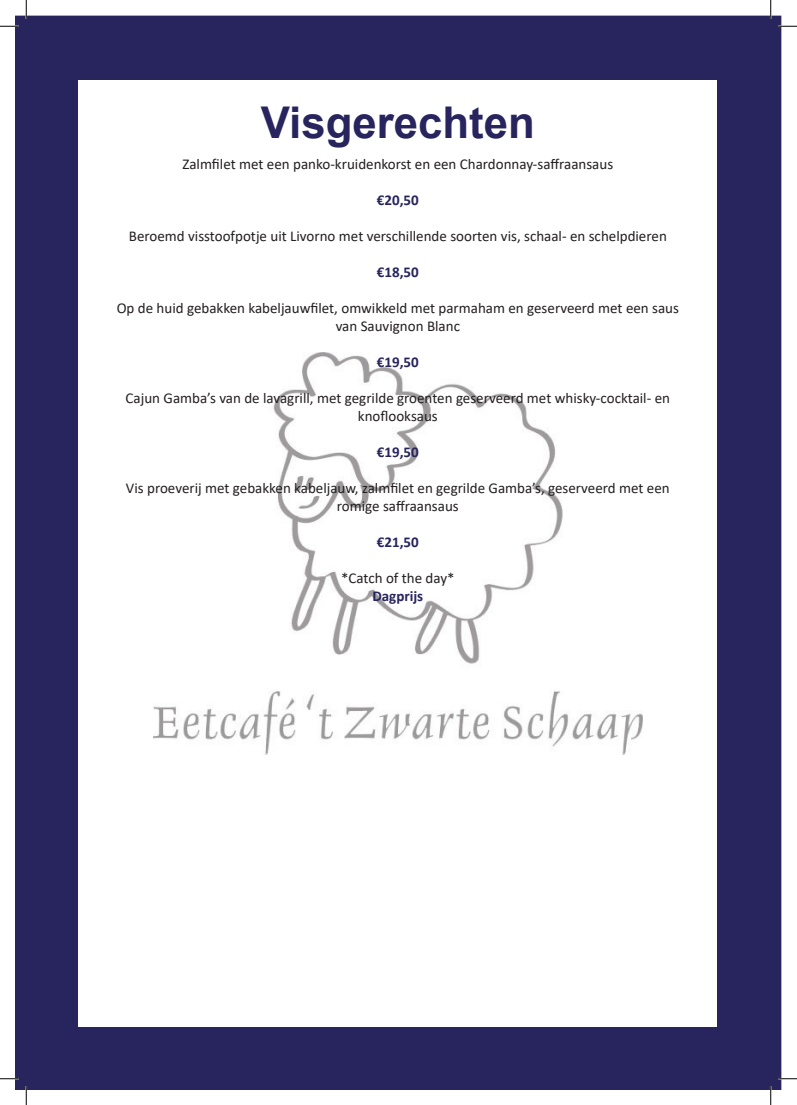
<style>
.page{position:relative;width:797px;height:1105px;background:#fff}
.page>*{position:absolute;margin:0;border:0;box-sizing:border-box;transform-origin:0 0}
.t1{font:700 43.75px "Arial";color:#27245e}
.t2{font:15px "Calibri";color:#231f20}
.t3{font:700 15px "Calibri";color:#27245e}
</style>
<div class="page">
<div style="left:16px;top:16px;width:764px;height:1073px;background:#27245e"></div>
<div style="left:79px;top:80px;width:638px;height:946px;background:#fff"></div>
<img style="left:153px;top:352px;width:489px;height:402px">
<svg style="left:0;top:25px;width:19px;height:2px"></svg>
<svg style="left:778px;top:25px;width:19px;height:2px"></svg>
<svg style="left:0;top:1078px;width:19px;height:1px"></svg>
<svg style="left:778px;top:1078px;width:19px;height:1px"></svg>
<svg style="left:25px;top:0;width:2px;height:19px"></svg>
<svg style="left:25px;top:1086px;width:2px;height:19px"></svg>
<svg style="left:770px;top:0;width:1px;height:19px"></svg>
<svg style="left:770px;top:1086px;width:1px;height:19px"></svg>
<p class="t1" style="left:261px;top:92px;width:275px">Visgerechten</p>
<p class="t2" style="left:182px;top:153px;width:432px">Zalmfilet met een panko-kruidenkorst en een Chardonnay-saffraansaus</p>
<p class="t3" style="left:377px;top:189px;width:43px">€20,50</p>
<p class="t2" style="left:129px;top:225px;width:539px">Beroemd visstoofpotje uit Livorno met verschillende soorten vis, schaal- en schelpdieren</p>
<p class="t3" style="left:377px;top:261px;width:43px">€18,50</p>
<p class="t2" style="left:117px;top:297px;width:564px">Op de huid gebakken kabeljauwfilet, omwikkeld met parmaham en geserveerd met een saus</p>
<p class="t2" style="left:336px;top:315px;width:126px">van Sauvignon Blanc</p>
<p class="t3" style="left:377px;top:351px;width:43px">€19,50</p>
<p class="t2" style="left:126px;top:387px;width:546px">Cajun Gamba’s van de lavagrill, met gegrilde groenten geserveerd met whisky-cocktail- en</p>
<p class="t2" style="left:358px;top:405px;width:81px">knoflooksaus</p>
<p class="t3" style="left:377px;top:441px;width:43px">€19,50</p>
<p class="t2" style="left:126px;top:477px;width:545px">Vis proeverij met gebakken kabeljauw, zalmfilet en gegrilde Gamba’s, geserveerd met een</p>
<p class="t2" style="left:337px;top:495px;width:123px">romige saffraansaus</p>
<p class="t3" style="left:377px;top:531px;width:43px">€21,50</p>
<p class="t2" style="left:341px;top:567px;width:115px">*Catch of the day*</p>
<p class="t3" style="left:372px;top:585px;width:52px">Dagprijs</p>
</div>
